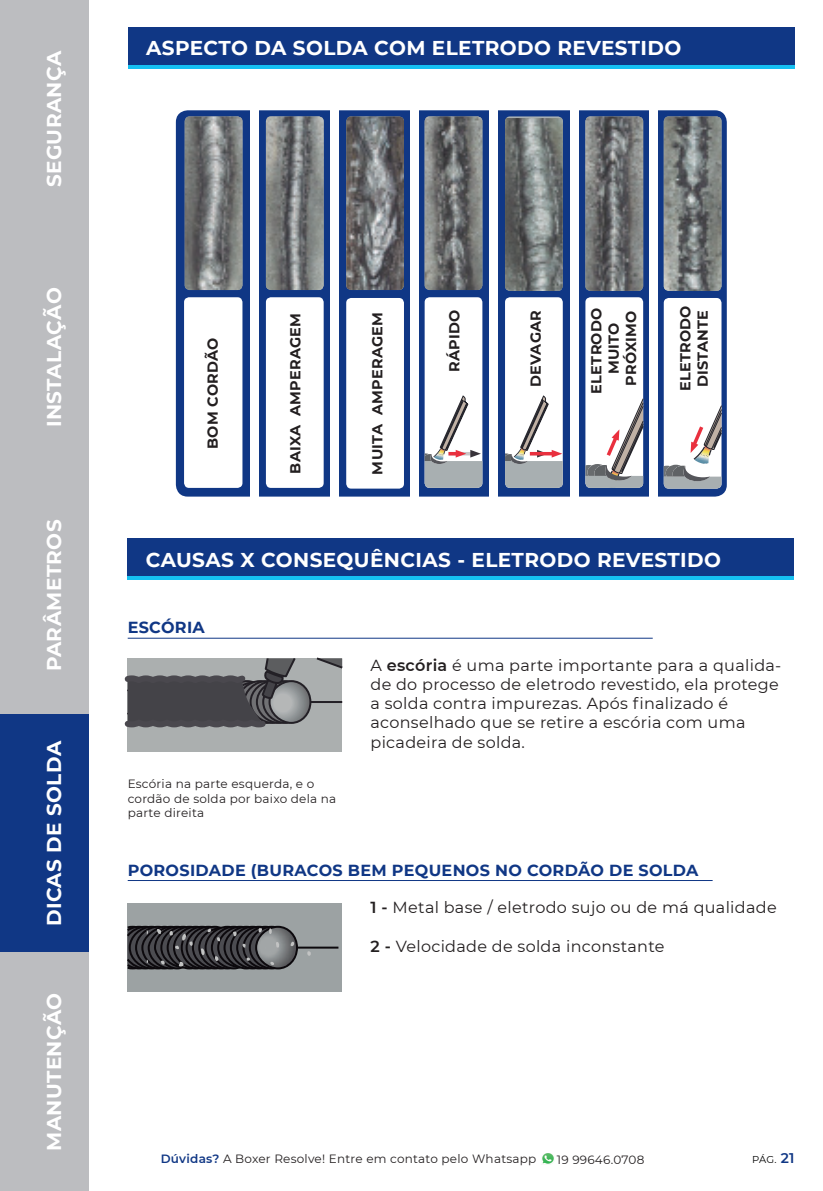
<style>
.page{position:relative;width:823px;height:1191px;background:#fff}
.page>*{position:absolute;margin:0;border:0;box-sizing:border-box;transform-origin:0 0}
.t1{font:700 20px "Montserrat";letter-spacing:.02em;color:#fff}
.t2{font:16px/19.2px "Montserrat";letter-spacing:.02em;color:#231f20}
.t3{font:700 16px "Montserrat";letter-spacing:.02em;color:#103785}
.t4{font:700 14.4px/17.2px "Montserrat";letter-spacing:.02em;color:#231f20;text-align:center}
.t5{font:12px/14.4px "Montserrat";letter-spacing:.02em;color:#231f20}
.t6{font:10px "Montserrat";color:#000001}
.s1{font-weight:600}
.s2{font-weight:600;color:#103785}
.s3{font-weight:600;font-size:14px;color:#103785}
</style>
<div class="page">
<div style="left:0;top:0;width:88px;height:238px;background:#bcbdc0"></div>
<div style="left:0;top:238px;width:88px;height:238px;background:#bcbdc0"></div>
<div style="left:0;top:476px;width:88px;height:238px;background:#bcbdc0"></div>
<div style="left:0;top:714px;width:88px;height:238px;background:#103785"></div>
<div style="left:0;top:952px;width:88px;height:239px;background:#bcbdc0"></div>
<div style="left:176px;top:110px;width:550px;height:386px;background:#103785;border-radius:12px"></div>
<div style="left:184px;top:297px;width:58px;height:191px;background:#fff;border-radius:5px"></div>
<div style="left:424px;top:297px;width:58px;height:191px;background:#fff;border-radius:5px"></div>
<svg style="left:424px;top:395px;width:58px;height:93px"></svg>
<div style="left:504px;top:297px;width:58px;height:191px;background:#fff;border-radius:5px"></div>
<svg style="left:504px;top:395px;width:58px;height:93px"></svg>
<img style="left:185px;top:116px;width:57px;height:174px">
<div style="left:250px;top:107px;width:8px;height:398px;background:#fff"></div>
<div style="left:330px;top:109px;width:9px;height:395px;background:#fff"></div>
<div style="left:410px;top:110px;width:8px;height:395px;background:#fff"></div>
<div style="left:489px;top:110px;width:8px;height:395px;background:#fff"></div>
<div style="left:649px;top:110px;width:8px;height:394px;background:#fff"></div>
<div style="left:266px;top:297px;width:57px;height:191px;background:#fff;border-radius:5px"></div>
<div style="left:346px;top:298px;width:58px;height:190px;background:#fff;border-radius:5px"></div>
<img style="left:266px;top:116px;width:57px;height:174px">
<img style="left:505px;top:118px;width:57px;height:173px">
<img style="left:663px;top:116px;width:58px;height:175px">
<img style="left:346px;top:116px;width:58px;height:174px">
<img style="left:424px;top:116px;width:58px;height:174px">
<img style="left:585px;top:116px;width:57px;height:175px">
<div style="left:569px;top:110px;width:9px;height:393px;background:#fff"></div>
<div style="left:585px;top:297px;width:57px;height:191px;background:#fff;border-radius:5px"></div>
<svg style="left:585px;top:398px;width:58px;height:90px"></svg>
<div style="left:663px;top:298px;width:58px;height:190px;background:#fff;border-radius:5px"></div>
<svg style="left:663px;top:405px;width:59px;height:83px"></svg>
<div style="left:128px;top:27px;width:666px;height:41px;background:#103785"></div>
<hr style="left:128px;top:65px;width:666px;height:3px;background:#15c0f2">
<hr style="left:128px;top:638px;width:524px;height:1px;background:#103785">
<div style="left:128px;top:658px;width:214px;height:94px;background:#abafaf"></div>
<svg style="left:124px;top:657px;width:219px;height:73px"></svg>
<hr style="left:128px;top:880px;width:584px;height:1px;background:#103785">
<div style="left:128px;top:903px;width:214px;height:89px;background:#9ca2a3"></div>
<hr style="left:147px;top:946px;width:191px;height:2px;background:#0c090d">
<svg style="left:127px;top:924px;width:185px;height:46px"></svg>
<div style="left:128px;top:538px;width:665px;height:42px;background:#103785"></div>
<hr style="left:128px;top:576px;width:665px;height:4px;background:#15c0f2">
<svg style="left:542px;top:1153px;width:11px;height:11px"></svg>
<p class="t1" style="left:40px;top:187px;width:138px;rotate:-90deg">SEGURANÇA</p>
<p class="t1" style="left:40px;top:427px;width:141px;rotate:-90deg">INSTALAÇÃO</p>
<p class="t1" style="left:40px;top:671px;width:153px;rotate:-90deg">PARÂMETROS</p>
<p class="t1" style="left:40px;top:926px;width:187px;rotate:-90deg">DICAS DE SOLDA</p>
<p class="t1" style="left:40px;top:1150px;width:159px;rotate:-90deg">MANUTENÇÃO</p>
<p class="t1" style="left:146px;top:34px;width:536px">ASPECTO DA SOLDA COM ELETRODO REVESTIDO</p>
<p class="t4" style="left:203px;top:449px;width:113px;rotate:-90deg">BOM CORDÃO</p>
<p class="t4" style="left:286px;top:474px;width:162px;rotate:-90deg">BAIXA AMPERAGEM</p>
<p class="t4" style="left:368px;top:474px;width:164px;rotate:-90deg">MUITA AMPERAGEM</p>
<p class="t4" style="left:444px;top:372px;width:64px;rotate:-90deg">RÁPIDO</p>
<p class="t4" style="left:526px;top:387px;width:78px;rotate:-90deg">DEVAGAR</p>
<p class="t4" style="left:586px;top:393px;width:87px;rotate:-90deg">ELETRODO<br>MUITO<br>PRÓXIMO</p>
<p class="t4" style="left:675px;top:391px;width:87px;text-align:left;rotate:-90deg">ELETRODO<br>DISTANTE</p>
<p class="t1" style="left:146px;top:545px;width:576px">CAUSAS X CONSEQUÊNCIAS - ELETRODO REVESTIDO</p>
<p class="t3" style="left:128px;top:616px;width:79px">ESCÓRIA</p>
<p class="t5" style="left:128px;top:776px;width:210px">Escória na parte esquerda, e o cordão de solda por baixo dela na parte direita</p>
<p class="t2" style="left:370px;top:655px;width:412px">A <span class="s1">escória</span> é uma parte importante para a qualida&shy;de do processo de eletrodo revestido, ela protege a solda contra impurezas. Após finalizado é aconselhado que se retire a escória com uma picadeira de solda.</p>
<p class="t3" style="left:128px;top:858px;width:572px">POROSIDADE (BURACOS BEM PEQUENOS NO CORDÃO DE SOLDA</p>
<p class="t2" style="left:370px;top:897px;width:407px"><span class="s1">1 -</span> Metal base / eletrodo sujo ou de má qualidade</p>
<p class="t2" style="left:370px;top:935px;width:295px"><span class="s1">2 -</span> Velocidade de solda inconstante</p>
<p class="t5" style="left:161px;top:1150px;width:377px"><span class="s2">Dúvidas?</span> A Boxer Resolve! Entre em contato pelo Whatsapp</p>
<p class="t5" style="left:556px;top:1151px;width:89px">19 99646.0708</p>
<p class="t6" style="left:751px;top:1152px;width:44px">PÁG. <span class="s3">21</span></p>
</div>
